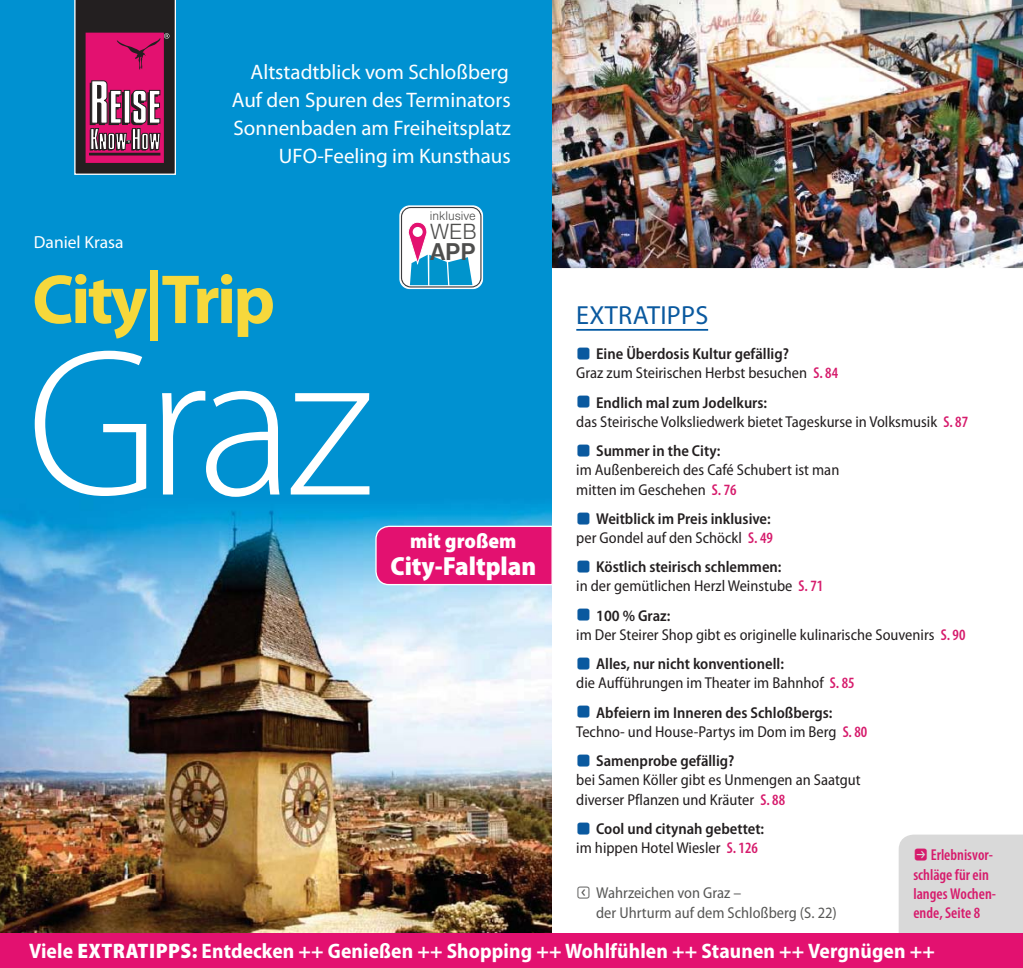
<style>
.page{position:relative;width:1023px;height:968px;background:#fff}
.page>*{position:absolute;margin:0;border:0;box-sizing:border-box;transform-origin:0 0}
.t1{font:300 211.05px "Myriad Pro";color:#fff}
.t2{font:700 70px "Myriad Pro";letter-spacing:-.04em;color:#f6d83c}
.t3{font:900 semi-condensed 26.25px "Myriad Pro";color:#fff}
.t4{font:26.25px "Myriad Pro";letter-spacing:.01em;color:#0a599f}
.t5{font:700 25.03px "Nimbus San D";color:#4e4e4d}
.t6{font:300 22.75px "Nimbus San";color:#4e4e4d}
.t7{font:21px/28px "Myriad Pro";color:#fff;text-align:right}
.t8{font:700 semi-condensed 21px "Myriad Pro";letter-spacing:.005em;color:#fff}
.t9{font:900 semi-condensed 21px "Myriad Pro";color:#fff}
.t10{font:17.5px "Myriad Pro";color:#fff}
.t11{font:semi-condensed 15.75px/19.2px "Myriad Pro";color:#231f20}
.t12{font:600 semi-condensed 15.75px/19.2px "Myriad Pro";color:#231f20}
.t13{font:semi-condensed 15.75px/19.2px "Myriad Pro";color:#575756}
.t14{font:600 condensed 15.75px/19.2px "Myriad Pro";color:#d61b6c}
.t15{font:300 12.95px "Nimbus San";color:#4e4e4d}
.s1{font-weight:600}
.s2{font-weight:600;font-stretch:condensed;color:#d61b6c}
.s3{font-weight:400}
.s4{font-stretch:condensed;color:#d61b6c}
.s5{font-weight:900}
</style>
<div class="page">
<hr style="left:576px;top:329px;width:132px;height:1px;background:#0057a2">
<img style="left:551px;top:0;width:471px;height:268px">
<div style="left:898px;top:834px;width:124px;height:99px;background:#d9d9d9"></div>
<div style="left:0;top:0;width:551px;height:967px;background:#0091d1"></div>
<img style="left:0;top:507px;width:551px;height:426px">
<svg style="left:74px;top:0;width:102px;height:175px"></svg>
<svg style="left:399px;top:205px;width:84px;height:84px"></svg>
<div style="left:412px;top:227px;width:10px;height:10px;background:#fff;border-radius:50%"></div>
<svg style="left:374px;top:525px;width:178px;height:61px"></svg>
<div style="left:0;top:933px;width:1022px;height:34px;background:#e31170"></div>
<p class="t10" style="left:34px;top:235px;width:91px">Daniel Krasa</p>
<h3 class="t7" style="left:232px;top:60px;width:280px">Altstadtblick vom Schloßberg<br>Auf den Spuren des Terminators<br>Sonnenbaden am Freiheitsplatz<br>UFO-Feeling im Kunsthaus</h3>
<p class="t15" style="left:429px;top:208px;width:48px">inklusive</p>
<h3 class="t6" style="left:430px;top:219px;width:48px">WEB</h3>
<h3 class="t5" style="left:430px;top:237px;width:47px">APP</h3>
<h2 class="t2" style="left:32px;top:258px;width:244px">City|Trip</h2>
<h1 class="t1" style="left:27px;top:298px;width:347px">Graz</h1>
<h3 class="t9" style="left:410px;top:529px;width:108px">mit großem</h3>
<h3 class="t3" style="left:390px;top:550px;width:147px">City-Faltplan</h3>
<h3 class="t4" style="left:576px;top:305px;width:133px">EXTRATIPPS</h3>
<p class="t11" style="left:576px;top:346px;width:263px"><sub>Z</sub> <span class="s1">Eine Überdosis Kultur gefällig?<br></span>Graz zum Steirischen Herbst besuchen <span class="s2">S. 84</span></p>
<p class="t11" style="left:576px;top:394px;width:393px"><sub>Z</sub> <span class="s1">Endlich mal zum Jodelkurs:<br></span>das Steirische Volksliedwerk bietet Tageskurse in Volksmusik <span class="s2">S. 87</span></p>
<p class="t11" style="left:576px;top:442px;width:264px"><sub>Z</sub> <span class="s1">Summer in the City:<br></span>im Außenbereich des Café Schubert ist man mitten im Geschehen <span class="s2">S. 76</span></p>
<p class="t12" style="left:576px;top:510px;width:198px"><sub>Z</sub> Weitblick im Preis inklusive: <span class="s3">per Gondel auf den Schöckl</span> <span class="s4">S. 49</span></p>
<p class="t11" style="left:576px;top:559px;width:248px"><sub>Z</sub> <span class="s1">Köstlich steirisch schlemmen:<br></span>in der gemütlichen Herzl Weinstube <span class="s2">S. 71</span></p>
<p class="t11" style="left:576px;top:607px;width:390px"><sub>Z</sub> <span class="s1">100 % Graz:<br></span>im Der Steirer Shop gibt es originelle kulinarische Souvenirs <span class="s2">S. 90</span></p>
<p class="t11" style="left:576px;top:655px;width:280px"><sub>Z</sub> <span class="s1">Alles, nur nicht konventionell:<br></span>die Aufführungen im Theater im Bahnhof <span class="s2">S. 85</span></p>
<p class="t11" style="left:576px;top:704px;width:292px"><sub>Z</sub> <span class="s1">Abfeiern im Inneren des Schloßbergs:<br></span>Techno- und House-Partys im Dom im Berg <span class="s2">S. 80</span></p>
<p class="t11" style="left:576px;top:752px;width:286px"><sub>Z</sub> <span class="s1">Samenprobe gefällig?<br></span>bei Samen Köller gibt es Unmengen an Saatgut diverser Pflanzen und Kräuter <span class="s2">S. 88</span></p>
<p class="t12" style="left:576px;top:820px;width:189px"><sub>Z</sub> Cool und citynah gebettet: <span class="s3">im hippen Hotel Wiesler</span> <span class="s4">S. 126</span></p>
<p class="t13" style="left:596px;top:884px;width:242px;text-indent:-20px"><sub>j</sub> Wahrzeichen von Graz –<br>der Uhrturm auf dem Schloßberg (S. 22)</p>
<p class="t14" style="left:913px;top:846px;width:84px"><sub>P</sub> Erlebnis vor&shy;schläge für ein langes Wochen&shy;ende, Seite 8</p>
<h3 class="t8" style="left:29px;top:942px;width:907px">Viele <span class="s5">EXTRATIPPS:</span> Entdecken ++ Genießen ++ Shopping ++ Wohlfühlen ++ Staunen ++ Vergnügen ++</h3>
</div>
